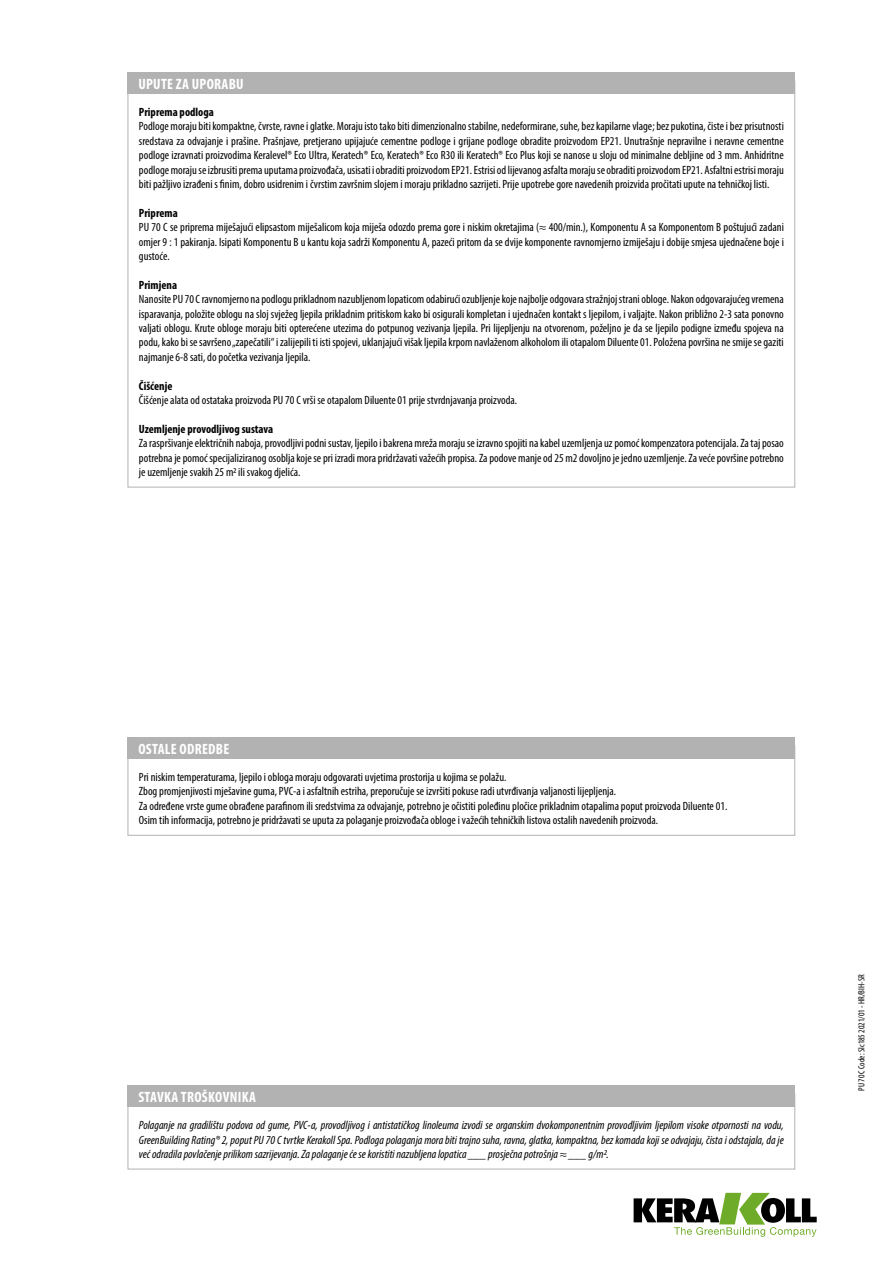
<style>
.page{position:relative;width:893px;height:1263px;background:#fff}
.page>*{position:absolute;margin:0;border:0;box-sizing:border-box;transform-origin:0 0}
.t1{font:700 condensed 15px "Myriad Pro";letter-spacing:.02em;color:#fff}
.t2{font:condensed 12px/14.4px "Myriad Pro";color:#000;text-align:justify}
.t3{font:italic condensed 12px/14.4px "Myriad Pro";color:#000;text-align:justify}
.t4{font:700 condensed 12px "Myriad Pro";color:#000}
.t5{font:condensed 9px "Myriad Pro";color:#000}
</style>
<div class="page">
<svg style="left:634px;top:1193px;width:183px;height:44px"></svg>
<div style="left:128px;top:1094px;width:667px;height:75px;border:1px solid #b3b2b2"></div>
<div style="left:128px;top:1085px;width:667px;height:22px;background:#b3b2b2"></div>
<div style="left:128px;top:72px;width:667px;height:22px;background:#b3b2b2"></div>
<div style="left:128px;top:746px;width:667px;height:90px;border:1px solid #b3b2b2"></div>
<div style="left:128px;top:737px;width:667px;height:21px;background:#b3b2b2"></div>
<p class="t1" style="left:138px;top:74px;width:107px">UPUTE ZA UPORABU</p>
<p class="t4" style="left:139px;top:105px;width:76px">Priprema podloga</p>
<p class="t2" style="left:139px;top:119px;width:646px">Podloge moraju biti kompaktne, čvrste, ravne i glatke. Moraju isto tako biti dimenzionalno stabilne, nedeformirane, suhe, bez kapilarne vlage; bez pukotina, čiste i bez prisutnosti sredstava za odvajanje i prašine. Prašnjave, pretjerano upijajuće cementne podloge i grijane podloge obradite proizvodom EP21. Unutrašnje nepravilne i neravne cementne podloge izravnati proizvodima Keralevel® Eco Ultra, Keratech® Eco, Keratech® Eco R30 ili Keratech® Eco Plus koji se nanose u sloju od minimalne debljine od 3 mm. Anhidritne podloge moraju se izbrusiti prema uputama proizvođača, usisati i obraditi proizvodom EP21. Estrisi od lijevanog asfalta moraju se obraditi proizvodom EP21. Asfaltni estrisi moraju biti pažljivo izrađeni s finim, dobro usidrenim i čvrstim završnim slojem i moraju prikladno sazrijeti. Prije upotrebe gore navedenih proizvida pročitati upute na tehničkoj listi.</p>
<p class="t4" style="left:139px;top:205px;width:40px">Priprema</p>
<p class="t2" style="left:139px;top:220px;width:646px">PU 70 C se priprema miješajući elipsastom miješalicom koja miješa odozdo prema gore i niskim okretajima (≈ 400/min.), Komponentu A sa Komponentom B poštujući zadani omjer 9 : 1 pakiranja. Isipati Komponentu B u kantu koja sadrži Komponentu A, pazeći pritom da se dvije komponente ravnomjerno izmiješaju i dobije smjesa ujednačene boje i gustoće.</p>
<p class="t4" style="left:139px;top:277px;width:40px">Primjena</p>
<p class="t2" style="left:139px;top:292px;width:646px">Nanosite PU 70 C ravnomjerno na podlogu prikladnom nazubljenom lopaticom odabirući ozubljenje koje najbolje odgovara stražnjoj strani obloge. Nakon odgovarajućeg vremena isparavanja, položite oblogu na sloj svježeg ljepila prikladnim pritiskom kako bi osigurali kompletan i ujednačen kontakt s ljepilom, i valjajte. Nakon približno 2-3 sata ponovno valjati oblogu. Krute obloge moraju biti opterećene utezima do potpunog vezivanja ljepila. Pri lijepljenju na otvorenom, poželjno je da se ljepilo podigne između spojeva na podu, kako bi se savršeno „zapečatili“ i zalijepili ti isti spojevi, uklanjajući višak ljepila krpom navlaženom alkoholom ili otapalom Diluente 01. Položena površina ne smije se gaziti najmanje 6-8 sati, do početka vezivanja ljepila.</p>
<p class="t4" style="left:139px;top:378px;width:35px">Čišćenje</p>
<p class="t2" style="left:139px;top:393px;width:380px">Čišćenje alata od ostataka proizvoda PU 70 C vrši se otapalom Diluente 01 prije stvrdnjavanja proizvoda.</p>
<p class="t4" style="left:139px;top:421px;width:136px">Uzemljenje provodljivog sustava</p>
<p class="t2" style="left:139px;top:436px;width:646px">Za raspršivanje električnih naboja, provodljivi podni sustav, ljepilo i bakrena mreža moraju se izravno spojiti na kabel uzemljenja uz pomoć kompenzatora potencijala. Za taj posao potrebna je pomoć specijaliziranog osoblja koje se pri izradi mora pridržavati važećih propisa. Za podove manje od 25 m2 dovoljno je jedno uzemljenje. Za veće površine potrebno je uzemljenje svakih 25 m2 ili svakog djelića.</p>
<p class="t1" style="left:138px;top:739px;width:93px">OSTALE ODREDBE</p>
<p class="t2" style="left:139px;top:770px;width:590px;text-align:left">Pri niskim temperaturama, ljepilo i obloga moraju odgovarati uvjetima prostorija u kojima se polažu.<br>Zbog promjenjivosti mješavine guma, PVC-a i asfaltnih estriha, preporučuje se izvršiti pokuse radi utvrđivanja valjanosti lijepljenja.<br>Za određene vrste gume obrađene parafinom ili sredstvima za odvajanje, potrebno je očistiti poleđinu pločice prikladnim otapalima poput proizvoda Diluente 01.<br>Osim tih informacija, potrebno je pridržavati se uputa za polaganje proizvođača obloge i važećih tehničkih listova ostalih navedenih proizvoda.</p>
<p class="t1" style="left:138px;top:1087px;width:119px">STAVKA TROŠKOVNIKA</p>
<p class="t3" style="left:139px;top:1118px;width:646px">Polaganje na gradilištu podova od gume, PVC-a, provodljivog i antistatičkog linoleuma izvodi se organskim dvokomponentnim provodljivim ljepilom visoke otpornosti na vodu, GreenBuilding Rating® 2, poput PU 70 C tvrtke Kerakoll Spa. Podloga polaganja mora biti trajno suha, ravna, glatka, kompaktna, bez komada koji se odvajaju, čista i odstajala, da je već odradila povlačenje prilikom sazrijevanja. Za polaganje će se koristiti nazubljena lopatica ___ prosječna potrošnja ≈ ___ g/m2.</p>
<p class="t5" style="left:856px;top:1091px;width:118px;rotate:-90deg">PU 70 C Code: Slc185 2021/01 - HR/BIH-SR</p>
</div>
